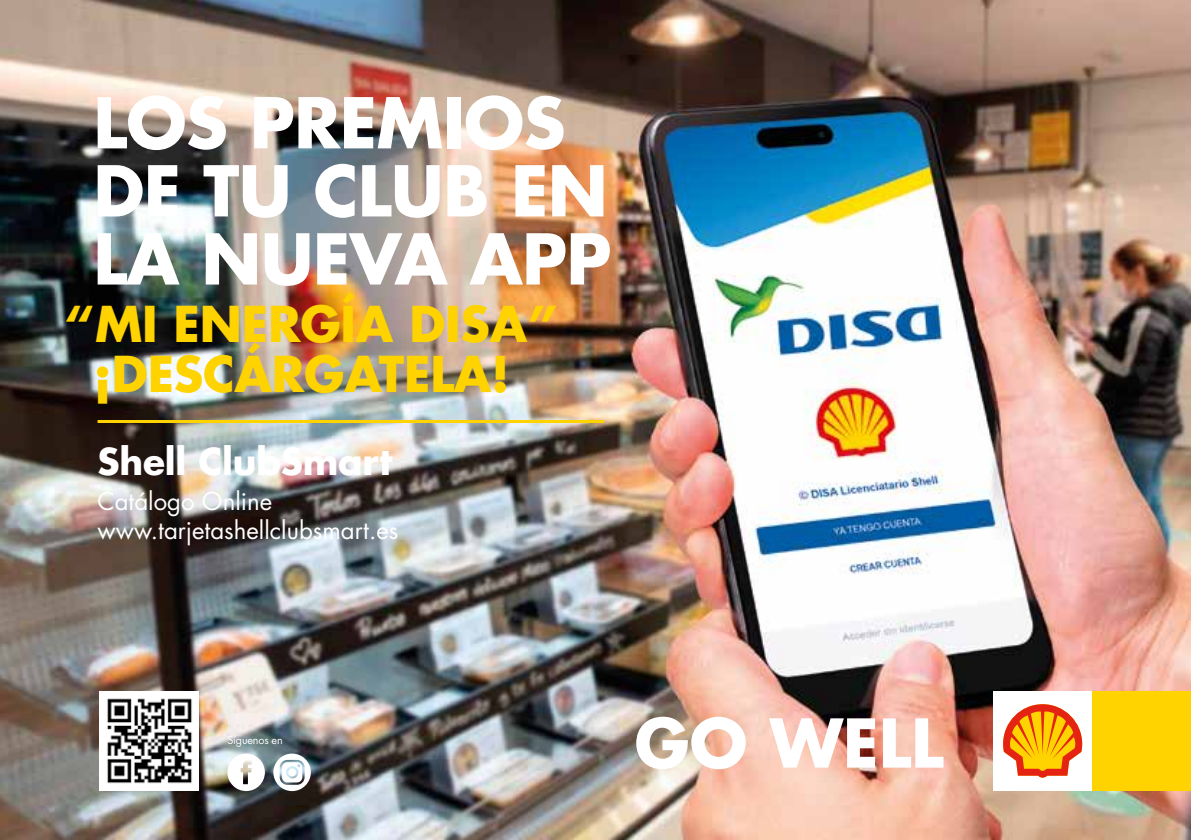
<style>
.page{position:relative;width:1191px;height:840px;background:#fff}
.page>*{position:absolute;margin:0;border:0;box-sizing:border-box;transform-origin:0 0}
.t1{font:700 68px/68px "Futura Std";letter-spacing:-.01em;color:#fff}
.t2{font:700 65.4px "Futura Std";color:#fff}
.t3{font:700 48px/50px "Futura Std";letter-spacing:-.005em;color:#ffd300;text-align:center}
.t4{font:700 36px "Futura Std";letter-spacing:-.005em;color:#fff}
.t5{font:24px/28.8px "Futura Std";color:#fff}
.t6{font:10.8px "Futura Std";letter-spacing:-.015em;color:#fff}
</style>
<div class="page">
<img style="left:0;top:0;width:1191px;height:839px">
<div style="left:99px;top:690px;width:100px;height:99px;background:#fff"></div>
<img style="left:107px;top:698px;width:85px;height:86px">
<svg style="left:227px;top:753px;width:38px;height:37px"></svg>
<svg style="left:273px;top:753px;width:38px;height:37px"></svg>
<div style="left:1092px;top:691px;width:99px;height:99px;background:#ffd300"></div>
<div style="left:993px;top:691px;width:99px;height:99px;background:#fff"></div>
<svg style="left:1003px;top:704px;width:79px;height:73px"></svg>
<hr style="left:98px;top:420px;width:506px;height:3px;background:#ffd300">
<h1 class="t1" style="left:93px;top:88px;width:519px">LOS PREMIOS<br>DE TU CLUB EN<br>LA NUEVA APP</h1>
<h3 class="t3" style="left:65px;top:298px;width:493px">“MI ENERGÍA DISA” ¡DESCÁRGATELA!</h3>
<h3 class="t4" style="left:98px;top:438px;width:296px">Shell ClubSmart</h3>
<p class="t5" style="left:98px;top:487px;width:302px">Catálogo Online www.tarjetashellclubsmart.es</p>
<p class="t6" style="left:227px;top:732px;width:57px">Síguenos en</p>
<h2 class="t2" style="left:634px;top:699px;width:310px">GO WELL</h2>
</div>
